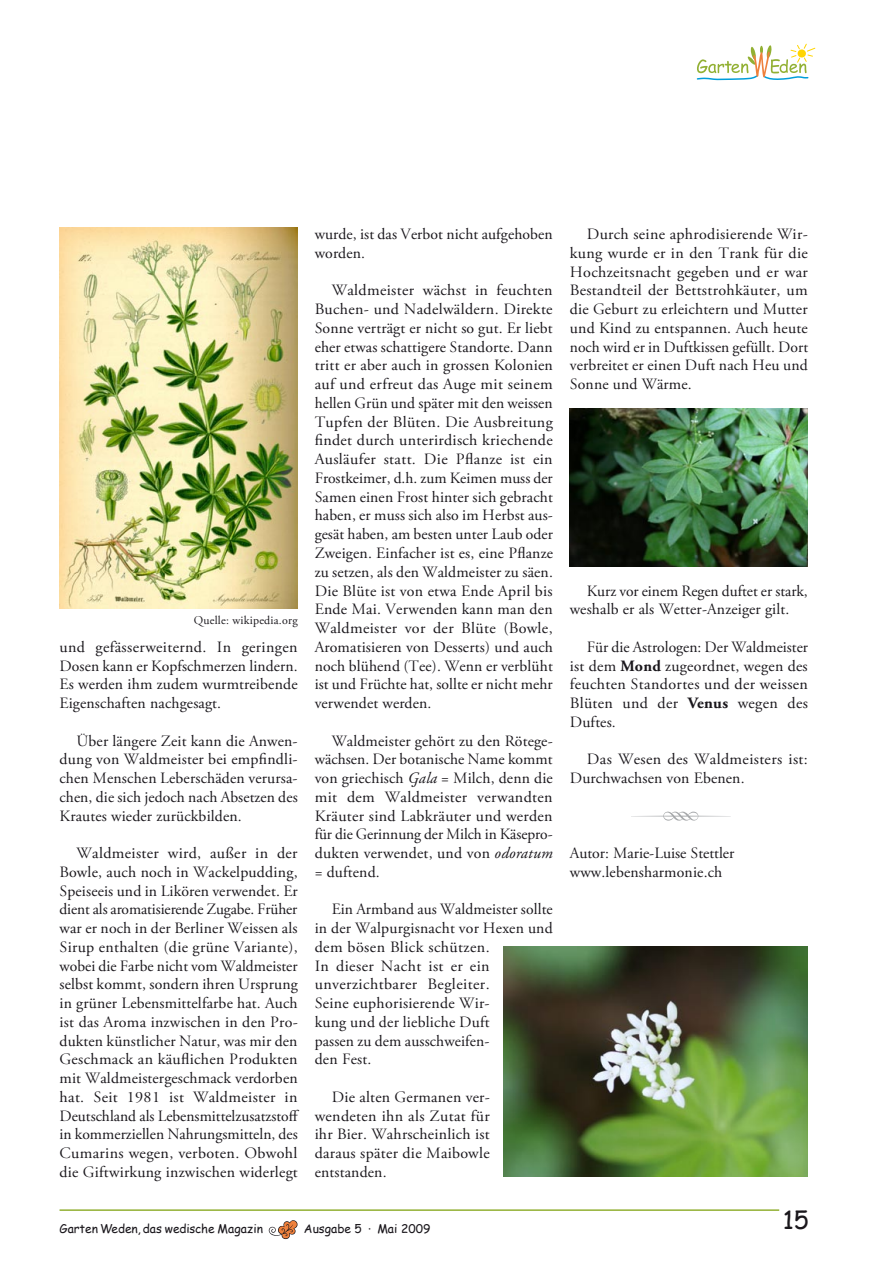
<style>
.page{position:relative;width:893px;height:1263px;background:#fff}
.page>*{position:absolute;margin:0;border:0;box-sizing:border-box;transform-origin:0 0}
.t1{font:57px "Type Embellishments One Let Plain";color:#a7a9ab}
.t2{font:24.75px "Comic Sans MS";color:#1a171c}
.t3{font:15.75px/18.8px "Adobe Garamond Pro";letter-spacing:.01em;color:#1a171c;text-align:justify}
.t4{font:12px "Comic Sans MS";color:#1a171c}
.t5{font:11.85px "Adobe Garamond Pro";letter-spacing:.02em;color:#1a171c}
.s1{font-style:italic}
.s2{font-weight:700}
</style>
<div class="page">
<hr style="left:60px;top:1209px;width:719px;height:2px;background:#92b033">
<svg style="left:269px;top:1220px;width:28px;height:19px"></svg>
<svg style="left:696px;top:43px;width:120px;height:38px"></svg>
<img style="left:60px;top:227px;width:238px;height:381px">
<img style="left:570px;top:408px;width:238px;height:159px">
<img style="left:503px;top:946px;width:305px;height:231px">
<p class="t5" style="left:194px;top:613px;width:105px">Quelle: wikipedia.org</p>
<p class="t3" style="left:60px;top:638px;width:240px">und gefässerweiternd. In geringen Dosen kann er Kopfschmerzen lindern.<br>Es werden ihm zudem wurmtreibende Eigenschaften nachgesagt.</p>
<p class="t3" style="left:60px;top:732px;width:240px;text-indent:17px">Über längere Zeit kann die Anwen&shy;dung von Waldmeister bei empfindli&shy;chen Menschen Leberschäden verursa&shy;chen, die sich jedoch nach Absetzen des Krautes wieder zurückbilden.</p>
<p class="t3" style="left:60px;top:844px;width:241px;text-indent:17px">Waldmeister wird, außer in der Bowle, auch noch in Wackelpudding, Speiseeis und in Likören verwendet. Er dient als aromatisierende Zugabe. Früher war er noch in der Berliner Weissen als Sirup enthalten (die grüne Variante), wobei die Farbe nicht vom Waldmeister selbst kommt, sondern ihren Ursprung in grüner Lebensmittelfarbe hat. Auch ist das Aroma inzwischen in den Pro&shy;dukten künstlicher Natur, was mir den Geschmack an käuflichen Produkten mit Waldmeistergeschmack verdorben hat. Seit 1981 ist Waldmeister in Deutschland als Lebensmittelzusatzstoff in kommerziellen Nahrungsmitteln, des Cumarins wegen, verboten. Obwohl die Giftwirkung inzwischen widerlegt</p>
<p class="t3" style="left:315px;top:225px;width:240px">wurde, ist das Verbot nicht aufgehoben worden.</p>
<p class="t3" style="left:315px;top:282px;width:240px;text-indent:17px">Waldmeister wächst in feuchten Buchen- und Nadelwäldern. Direkte Sonne verträgt er nicht so gut. Er liebt eher etwas schattigere Standorte. Dann tritt er aber auch in grossen Kolonien auf und erfreut das Auge mit seinem hellen Grün und später mit den weissen Tupfen der Blüten. Die Ausbreitung findet durch unterirdisch kriechende Ausläufer statt. Die Pflanze ist ein Frostkeimer, d.h. zum Keimen muss der Samen einen Frost hinter sich gebracht haben, er muss sich also im Herbst aus&shy;gesät haben, am besten unter Laub oder Zweigen. Einfacher ist es, eine Pflanze zu setzen, als den Waldmeister zu säen.<br>Die Blüte ist von etwa Ende April bis Ende Mai. Verwenden kann man den Waldmeister vor der Blüte (Bowle, Aromatisieren von Desserts) und auch noch blühend (Tee). Wenn er verblüht ist und Früchte hat, sollte er nicht mehr verwendet werden.</p>
<p class="t3" style="left:315px;top:732px;width:240px;text-indent:17px">Waldmeister gehört zu den Rötege&shy;wächsen. Der botanische Name kommt von griechisch <span class="s1">Gala</span> = Milch, denn die mit dem Waldmeister verwandten Kräuter sind Labkräuter und werden für die Gerinnung der Milch in Käsepro&shy;dukten verwendet, und von <span class="s1">odoratum </span>= duftend.</p>
<p class="t3" style="left:315px;top:900px;width:240px;text-align:left;text-indent:17px">Ein Armband aus Waldmeister sollte in der Walpurgisnacht vor Hexen und dem bösen Blick schützen.<br>In dieser Nacht ist er ein unverzichtbarer Begleiter.<br>Seine euphorisierende Wir-<br>kung und der liebliche Duft<br>passen zu dem ausschweifen-<br>den Fest.</p>
<p class="t3" style="left:315px;top:1088px;width:177px;text-indent:17px">Die alten Germanen ver&shy;wendeten ihn als Zutat für ihr Bier. Wahrscheinlich ist daraus später die Maibowle entstanden.</p>
<p class="t4" style="left:60px;top:1220px;width:205px">Garten Weden, das wedische Magazin</p>
<p class="t4" style="left:304px;top:1220px;width:128px">Ausgabe 5 · Mai 2009</p>
<p class="t3" style="left:570px;top:225px;width:240px;text-indent:17px">Durch seine aphrodisierende Wir&shy;kung wurde er in den Trank für die Hochzeitsnacht gegeben und er war Bestandteil der Bettstrohkäuter, um die Geburt zu erleichtern und Mutter und Kind zu entspannen. Auch heute noch wird er in Duftkissen gefüllt. Dort verbreitet er einen Duft nach Heu und Sonne und Wärme.</p>
<p class="t3" style="left:570px;top:582px;width:239px;text-indent:17px">Kurz vor einem Regen duftet er stark, weshalb er als Wetter-Anzeiger gilt.</p>
<p class="t3" style="left:570px;top:638px;width:240px;text-indent:17px">Für die Astrologen: Der Waldmeister ist dem <span class="s2">Mond</span> zugeordnet, wegen des feuchten Standortes und der weissen Blüten und der <span class="s2">Venus</span> wegen des Duftes.</p>
<p class="t3" style="left:570px;top:750px;width:240px;text-indent:17px">Das Wesen des Waldmeisters ist:<br>Durchwachsen von Ebenen.</p>
<h1 class="t1" style="left:628px;top:794px;width:107px">R</h1>
<p class="t3" style="left:570px;top:844px;width:166px">Autor: Marie-Luise Stettler www.lebensharmonie.ch</p>
<h2 class="t2" style="left:783px;top:1201px;width:28px">15</h2>
</div>
